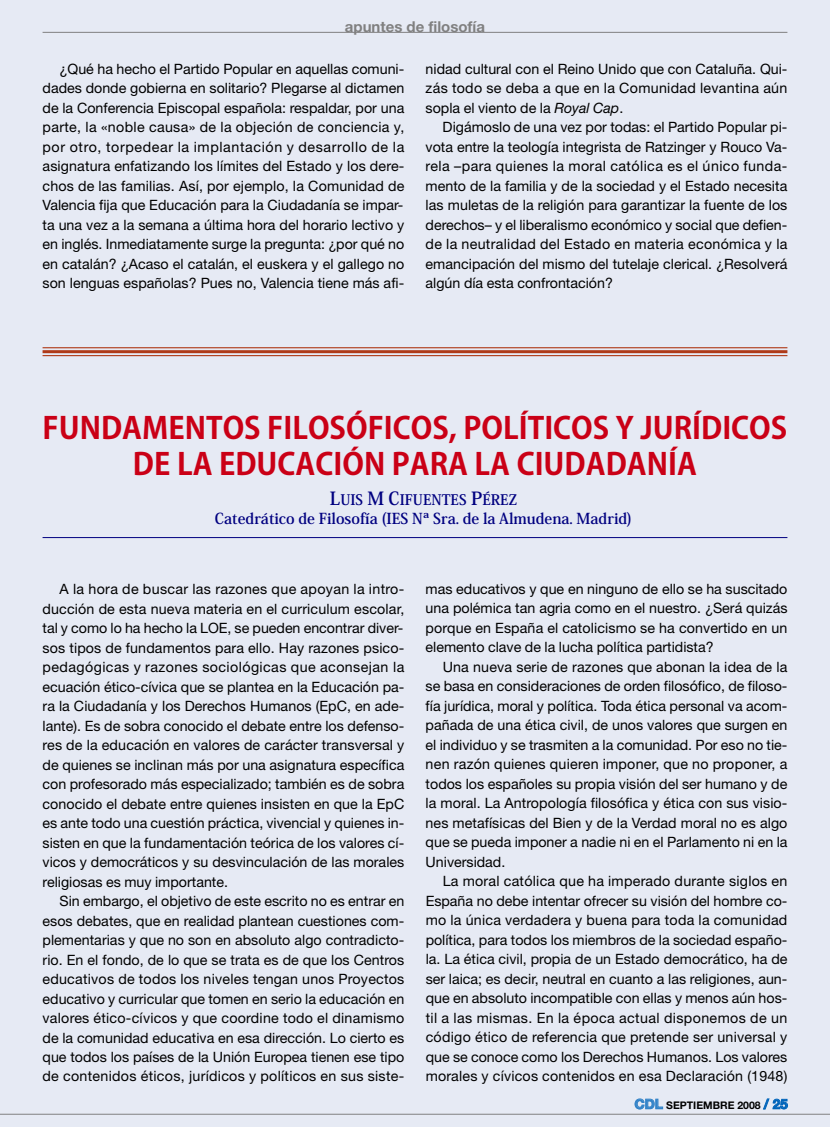
<style>
.page{position:relative;width:830px;height:1127px;background:#fff}
.page>*{position:absolute;margin:0;border:0;box-sizing:border-box;transform-origin:0 0}
.t1{font:700 30px/36px "Koz Go Pro";color:#ca0016;text-align:center}
.t2{font:700 15px "Koz Min Pro";color:#000080}
.t3{font:700 15px "Helvetica Neue";color:#808080}
.t4{font:700 14.4px "Koz Min Pro";color:#000080}
.t5{font:14.25px/19.5px "Helvetica Neue";color:#000;text-align:justify}
.t6{font:700 10.5px "Helvetica Neue";color:#000}
.s1{font-style:italic}
.s2{font-size:18px}
.s3{font-size:13.5px;color:#3383c8}
.s4{font-size:13.5px;color:#0064ba}
</style>
<div class="page">
<div style="left:0;top:0;width:829px;height:1127px;background:#e6eaf4"></div>
<hr style="left:43px;top:32px;width:744px;height:1px;background:#808080">
<hr style="left:0;top:1114px;width:829px;height:1px;background:#808080">
<hr style="left:43px;top:355px;width:744px;height:1px;background:#af3a18">
<hr style="left:43px;top:350px;width:744px;height:3px;background:#af3a18">
<hr style="left:43px;top:347px;width:744px;height:1px;background:#af3a18">
<hr style="left:43px;top:537px;width:744px;height:1px;background:#000080">
<p class="t3" style="left:345px;top:21px;width:142px">apuntes de filosofía</p>
<p class="t5" style="left:43px;top:61px;width:363px;text-indent:17px">¿Qué ha hecho el Partido Popular en aquellas comuni&shy;dades donde gobierna en solitario? Plegarse al dictamen de la Conferencia Episcopal española: respaldar, por una parte, la «noble causa» de la objeción de conciencia y, por otro, torpedear la implantación y desarrollo de la asignatura enfatizando los límites del Estado y los dere&shy;chos de las familias. Así, por ejemplo, la Comunidad de Valencia fija que Educación para la Ciudadanía se impar&shy;ta una vez a la semana a última hora del horario lectivo y en inglés. Inmediatamente surge la pregunta: ¿por qué no en catalán? ¿Acaso el catalán, el euskera y el gallego no son lenguas españolas? Pues no, Valencia tiene más afi-</p>
<p class="t5" style="left:425px;top:60px;width:363px">nidad cultural con el Reino Unido que con Cataluña. Qui&shy;zás todo se deba a que en la Comunidad levantina aún sopla el viento de la <span class="s1">Royal Cap</span>.</p>
<p class="t5" style="left:425px;top:119px;width:363px;text-indent:17px">Digámoslo de una vez por todas: el Partido Popular pi&shy;vota entre la teología integrista de Ratzinger y Rouco Va&shy;rela –para quienes la moral católica es el único funda&shy;mento de la familia y de la sociedad y el Estado necesita las muletas de la religión para garantizar la fuente de los derechos– y el liberalismo económico y social que defien&shy;de la neutralidad del Estado en materia económica y la emancipación del mismo del tutelaje clerical. ¿Resolverá algún día esta confrontación?</p>
<h1 class="t1" style="left:43px;top:412px;width:745px">FUNDAMENTOS FILOSÓFICOS, POLÍTICOS Y JURÍDICOS<br>DE LA EDUCACIÓN PARA LA CIUDADANÍA</h1>
<p class="t4" style="left:330px;top:489px;width:189px"><span class="s2">l</span>uis <span class="s2">M c</span>iFuentes <span class="s2">P</span>érez</p>
<p class="t2" style="left:215px;top:508px;width:418px">catedrático de Filosofía (ies nª sra. de la almudena. Madrid)</p>
<p class="t5" style="left:43px;top:581px;width:363px;text-indent:17px">A la hora de buscar las razones que apoyan la intro&shy;ducción de esta nueva materia en el curriculum escolar, tal y como lo ha hecho la LOE, se pueden encontrar diver&shy;sos tipos de fundamentos para ello. Hay razones psico&shy;pedagógicas y razones sociológicas que aconsejan la ecuación ético-cívica que se plantea en la Educación pa&shy;ra la Ciudadanía y los Derechos Humanos (EpC, en ade&shy;lante). Es de sobra conocido el debate entre los defenso&shy;res de la educación en valores de carácter transversal y de quienes se inclinan más por una asignatura específica con profesorado más especializado; también es de sobra conocido el debate entre quienes insisten en que la EpC es ante todo una cuestión práctica, vivencial y quienes in&shy;sisten en que la fundamentación teórica de los valores cí&shy;vicos y democráticos y su desvinculación de las morales religiosas es muy importante.</p>
<p class="t5" style="left:43px;top:892px;width:363px;text-indent:17px">Sin embargo, el objetivo de este escrito no es entrar en esos debates, que en realidad plantean cuestiones com&shy;plementarias y que no son en absoluto algo contradicto&shy;rio. En el fondo, de lo que se trata es de que los Centros educativos de todos los niveles tengan unos Proyectos educativo y curricular que tomen en serio la educación en valores ético-cívicos y que coordine todo el dinamismo de la comunidad educativa en esa dirección. Lo cierto es que todos los países de la Unión Europea tienen ese tipo de contenidos éticos, jurídicos y políticos en sus siste-</p>
<p class="t5" style="left:425px;top:580px;width:363px">mas educativos y que en ninguno de ello se ha suscitado una polémica tan agria como en el nuestro. ¿Será quizás porque en España el catolicismo se ha convertido en un elemento clave de la lucha política partidista?</p>
<p class="t5" style="left:425px;top:658px;width:363px;text-indent:17px">Una nueva serie de razones que abonan la idea de la se basa en consideraciones de orden filosófico, de filoso&shy;fía jurídica, moral y política. Toda ética personal va acom&shy;pañada de una ética civil, de unos valores que surgen en el individuo y se trasmiten a la comunidad. Por eso no tie&shy;nen razón quienes quieren imponer, que no proponer, a todos los españoles su propia visión del ser humano y de la moral. La Antropología filosófica y ética con sus visio&shy;nes metafísicas del Bien y de la Verdad moral no es algo que se pueda imponer a nadie ni en el Parlamento ni en la Universidad.</p>
<p class="t5" style="left:425px;top:873px;width:363px;text-indent:17px">La moral católica que ha imperado durante siglos en España no debe intentar ofrecer su visión del hombre co&shy;mo la única verdadera y buena para toda la comunidad política, para todos los miembros de la sociedad españo&shy;la. La ética civil, propia de un Estado democrático, ha de ser laica; es decir, neutral en cuanto a las religiones, aun&shy;que en absoluto incompatible con ellas y menos aún hos&shy;til a las mismas. En la época actual disponemos de un código ético de referencia que pretende ser universal y que se conoce como los Derechos Humanos. Los valores morales y cívicos contenidos en esa Declaración (1948)</p>
<p class="t6" style="left:634px;top:1101px;width:155px"><span class="s3">CDL</span> SEPTIEMBRE 2008 <span class="s4">/ 25</span></p>
</div>
